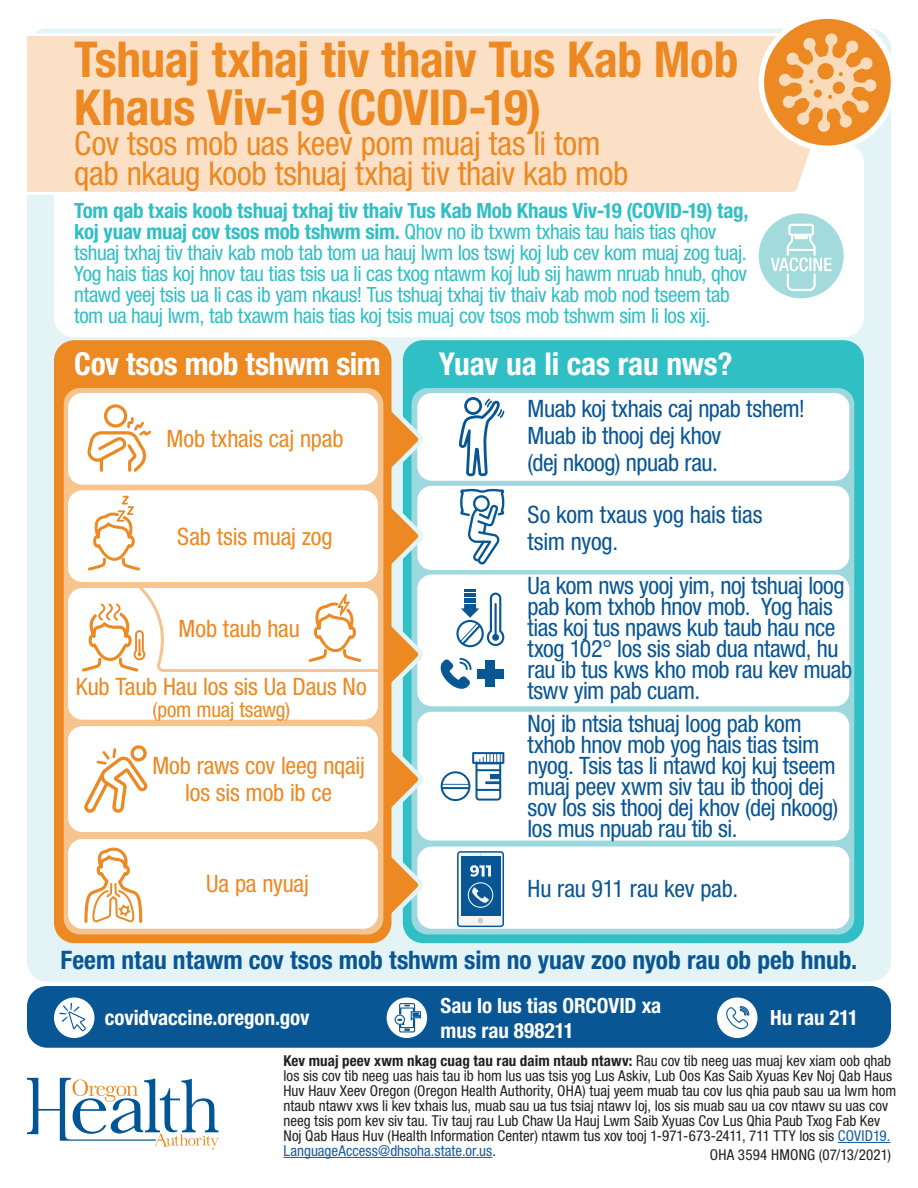
<style>
.page{position:relative;width:918px;height:1188px;background:#fff}
.page>*{position:absolute;margin:0;border:0;box-sizing:border-box;transform-origin:0 0}
.t1{font:700 condensed 49.5px/48px "Helvetica Neue LT Std";letter-spacing:-.005em;color:#ec8922}
.t2{font:condensed 33px/30px "Helvetica Neue LT Std";letter-spacing:-.01em;color:#ec8922}
.t3{font:700 condensed 31.5px "Helvetica Neue LT Std";letter-spacing:-.01em;color:#fff}
.t4{font:700 condensed 25.5px "Helvetica Neue LT Std";color:#095695}
.t5{font:condensed 24px/21px "Helvetica Neue LT Std";letter-spacing:-.02em;color:#095695}
.t6{font:condensed 24px/27px "Helvetica Neue LT Std";letter-spacing:-.01em;color:#ec8922;text-align:center}
.t7{font:condensed 21px/21px "Helvetica Neue LT Std";letter-spacing:-.02em;color:#30bfc4}
.t8{font:700 condensed 21px/25.2px "Helvetica Neue LT Std";letter-spacing:-.005em;color:#fff}
.t9{font:condensed 21px "Helvetica Neue LT Std";letter-spacing:-.01em;color:#ec8922}
.t10{font:condensed 15px/15px "Helvetica Neue LT Std";color:#231f20}
.s1{font-weight:700}
.s2{color:#175d9e}
</style>
<div class="page">
<div style="left:27px;top:28px;width:864px;height:954px;background:#e4f4f6;border-radius:20px"></div>
<div style="left:403px;top:340px;width:461px;height:603px;background:#30bfc4;border-radius:20px"></div>
<div style="left:411px;top:388px;width:443px;height:546px;background:#9cd8de;border-radius:16px"></div>
<div style="left:417px;top:393px;width:432px;height:88px;background:#fff;border-radius:14px"></div>
<div style="left:417px;top:486px;width:432px;height:84px;background:#fff;border-radius:14px"></div>
<div style="left:417px;top:574px;width:432px;height:132px;background:#fff;border-radius:14px"></div>
<div style="left:417px;top:712px;width:432px;height:129px;background:#fff;border-radius:14px"></div>
<div style="left:417px;top:847px;width:432px;height:82px;background:#fff;border-radius:14px"></div>
<svg style="left:459px;top:397px;width:45px;height:79px"></svg>
<svg style="left:460px;top:488px;width:44px;height:76px"></svg>
<svg style="left:456px;top:590px;width:48px;height:57px"></svg>
<svg style="left:440px;top:752px;width:64px;height:49px"></svg>
<svg style="left:440px;top:658px;width:32px;height:31px"></svg>
<div style="left:485px;top:660px;width:10px;height:27px;background:#095695"></div>
<div style="left:477px;top:669px;width:27px;height:10px;background:#095695"></div>
<svg style="left:457px;top:851px;width:47px;height:76px"></svg>
<svg style="left:461px;top:854px;width:39px;height:69px"></svg>
<svg style="left:392px;top:396px;width:35px;height:87px"></svg>
<svg style="left:392px;top:736px;width:31px;height:86px"></svg>
<svg style="left:392px;top:842px;width:35px;height:86px"></svg>
<div style="left:54px;top:143px;width:810px;height:194px;background:#fff;border-radius:20px"></div>
<div style="left:27px;top:986px;width:864px;height:62px;background:#095695;border-radius:20px"></div>
<div style="left:54px;top:340px;width:338px;height:603px;background:#ec8922;border-radius:20px"></div>
<div style="left:64px;top:388px;width:319px;height:546px;background:#f6c48e;border-radius:16px"></div>
<div style="left:68px;top:393px;width:310px;height:92px;background:#fff;border-radius:14px"></div>
<div style="left:68px;top:490px;width:310px;height:92px;background:#fff;border-radius:14px"></div>
<div style="left:68px;top:588px;width:310px;height:132px;background:#fff;border-radius:14px"></div>
<div style="left:68px;top:726px;width:310px;height:106px;background:#fff;border-radius:14px"></div>
<div style="left:68px;top:839px;width:310px;height:90px;background:#fff;border-radius:14px"></div>
<div style="left:27px;top:31px;width:782px;height:164px;background:#fbe0c6"></div>
<svg style="left:756px;top:18px;width:135px;height:136px;background:#f2bb81"></svg>
<svg style="left:87px;top:404px;width:64px;height:68px"></svg>
<svg style="left:84px;top:847px;width:59px;height:76px"></svg>
<svg style="left:84px;top:745px;width:64px;height:68px"></svg>
<div style="left:54px;top:998px;width:40px;height:40px;background:#fff;border-radius:50%"></div>
<svg style="left:60px;top:1003px;width:26px;height:28px"></svg>
<div style="left:717px;top:998px;width:41px;height:40px;background:#fff;border-radius:50%"></div>
<svg style="left:726px;top:1006px;width:24px;height:24px"></svg>
<div style="left:387px;top:998px;width:40px;height:40px;background:#fff;border-radius:50%"></div>
<svg style="left:394px;top:1002px;width:28px;height:31px"></svg>
<svg style="left:27px;top:1078px;width:192px;height:72px"></svg>
<hr style="left:838px;top:1142px;width:52px;height:1px;background:#175d9e">
<hr style="left:284px;top:1157px;width:208px;height:1px;background:#175d9e">
<svg style="left:82px;top:493px;width:345px;height:221px"></svg>
<div style="left:758px;top:213px;width:86px;height:86px;background:#a3dadc;border-radius:50%"></div>
<svg style="left:771px;top:224px;width:61px;height:67px"></svg>
<h1 class="t1" style="left:74px;top:34px;width:666px">Tshuaj txhaj tiv thaiv Tus Kab Mob<br>Khaus Viv-19 (COVID-19)</h1>
<h2 class="t2" style="left:74px;top:128px;width:556px">Cov tsos mob uas keev pom muaj tas li tom qab nkaug koob tshuaj txhaj tiv thaiv kab mob</h2>
<p class="t7" style="left:74px;top:200px;width:676px"><span class="s1">Tom qab txais koob tshuaj txhaj tiv thaiv Tus Kab Mob Khaus Viv-19 (COVID-19) tag, koj yuav muaj cov tsos mob tshwm sim.</span> Qhov no ib txwm txhais tau hais tias qhov tshuaj txhaj tiv thaiv kab mob tab tom ua hauj lwm los tswj koj lub cev kom muaj zog tuaj.<br>Yog hais tias koj hnov tau tias tsis ua li cas txog ntawm koj lub sij hawm nruab hnub, qhov ntawd yeej tsis ua li cas ib yam nkaus! Tus tshuaj txhaj tiv thaiv kab mob nod tseem tab tom ua hauj lwm, tab txawm hais tias koj tsis muaj cov tsos mob tshwm sim li los xij.</p>
<h3 class="t3" style="left:74px;top:345px;width:308px">Cov tsos mob tshwm sim</h3>
<h3 class="t6" style="left:167px;top:425px;width:178px">Mob txhais caj npab</h3>
<h3 class="t6" style="left:177px;top:523px;width:157px">Sab tsis muaj zog</h3>
<h3 class="t6" style="left:179px;top:615px;width:123px">Mob taub hau</h3>
<h3 class="t6" style="left:76px;top:673px;width:292px">Kub Taub Hau los sis Ua Daus No</h3>
<h3 class="t9" style="left:152px;top:698px;width:139px">(pom muaj tsawg)</h3>
<h3 class="t6" style="left:152px;top:752px;width:214px">Mob raws cov leeg nqaij los sis mob ib ce</h3>
<h3 class="t6" style="left:206px;top:870px;width:104px">Ua pa nyuaj</h3>
<h3 class="t3" style="left:439px;top:345px;width:295px">Yuav ua li cas rau nws?</h3>
<h3 class="t5" style="left:528px;top:395px;width:279px;line-height:27px">Muab koj txhais caj npab tshem!<br>Muab ib thooj dej khov<br>(dej nkoog) npuab rau.</h3>
<h3 class="t5" style="left:528px;top:501px;width:237px;line-height:27px">So kom txaus yog hais tias tsim nyog.</h3>
<h3 class="t5" style="left:528px;top:575px;width:326px">Ua kom nws yooj yim, noj tshuaj loog pab kom txhob hnov mob. Yog hais tias koj tus npaws kub taub hau nce txog 102° los sis siab dua ntawd, hu rau ib tus kws kho mob rau kev muab tswv yim pab cuam.</h3>
<h3 class="t5" style="left:528px;top:713px;width:312px">Noj ib ntsia tshuaj loog pab kom txhob hnov mob yog hais tias tsim nyog. Tsis tas li ntawd koj kuj tseem muaj peev xwm siv tau ib thooj dej sov los sis thooj dej khov (dej nkoog) los mus npuab rau tib si.</h3>
<h3 class="t5" style="left:528px;top:878px;width:212px">Hu rau 911 rau kev pab.</h3>
<h3 class="t4" style="left:61px;top:944px;width:798px">Feem ntau ntawm cov tsos mob tshwm sim no yuav zoo nyob rau ob peb hnub.</h3>
<h3 class="t8" style="left:105px;top:1005px;width:206px">covidvaccine.oregon.gov</h3>
<h3 class="t8" style="left:441px;top:993px;width:222px">Sau lo lus tias ORCOVID xa mus rau 898211</h3>
<h3 class="t8" style="left:770px;top:1005px;width:90px">Hu rau 211</h3>
<p class="t10" style="left:284px;top:1053px;width:614px"><span class="s1">Kev muaj peev xwm nkag cuag tau rau daim ntaub ntawv:</span> Rau cov tib neeg uas muaj kev xiam oob qhab los sis cov tib neeg uas hais tau ib hom lus uas tsis yog Lus Askiv, Lub Oos Kas Saib Xyuas Kev Noj Qab Haus Huv Hauv Xeev Oregon (Oregon Health Authority, OHA) tuaj yeem muab tau cov lus qhia paub sau ua lwm hom ntaub ntawv xws li kev txhais lus, muab sau ua tus tsiaj ntawv loj, los sis muab sau ua cov ntawv su uas cov neeg tsis pom kev siv tau. Tiv tauj rau Lub Chaw Ua Hauj Lwm Saib Xyuas Cov Lus Qhia Paub Txog Fab Kev Noj Qab Haus Huv (Health Information Center) ntawm tus xov tooj 1-971-673-2411, 711 TTY los sis <span class="s2">COVID19.<br>LanguageAccess@dhsoha.state.or.us</span>.</p>
<p class="t10" style="left:710px;top:1147px;width:183px">OHA 3594 HMONG (07/13/2021)</p>
</div>
